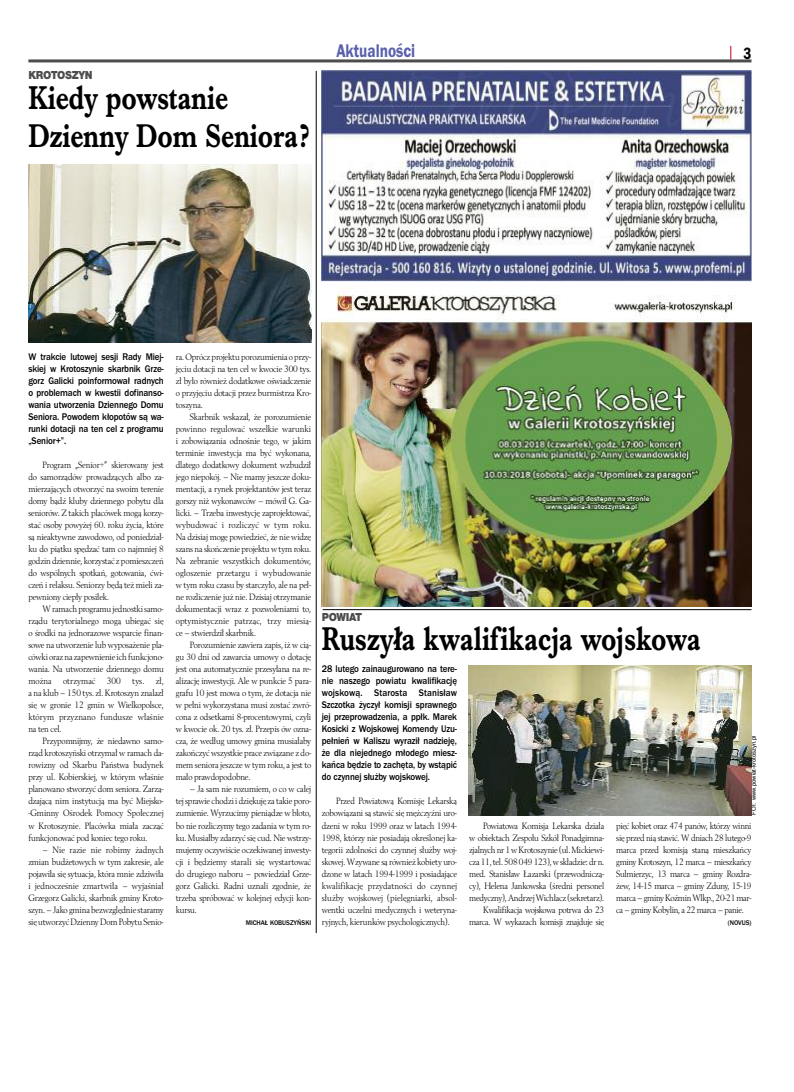
<style>
.page{position:relative;width:794px;height:1092px;background:#fff}
.page>*{position:absolute;margin:0;border:0;box-sizing:border-box;transform-origin:0 0}
.t1{font:700 34px/38px "Imprint URWTCE";letter-spacing:-.005em;color:#000;scale:.8 1}
.t2{font:19px "Franklin Got URWTCE Dem";color:#5b60ad;scale:.8 1}
.t3{font:17px "Franklin Got URWTCE Dem";color:#000;scale:.8 1}
.t4{font:900 12px "Nimbus San TCE";letter-spacing:-.035em;color:#4d4d4d;scale:.9 1}
.t5{font:500 10px/12px "Franklin Got URWTCE";letter-spacing:-.01em;color:#000;text-align:justify;scale:.9 1}
.t6{font:9.6px/12px "Berling TCE";letter-spacing:-.02em;color:#000;text-align:justify;scale:.9 1}
.t7{font:500 7px "Franklin Got URWTCE";color:#000;scale:.95 1}
.t8{font:6px "Helvetica";letter-spacing:-.005em;color:#000}
</style>
<div class="page">
<hr style="left:28px;top:59px;width:723px;height:3px;background:#4d4d4d">
<svg style="left:730px;top:46px;width:1px;height:14px"></svg>
<img style="left:468px;top:665px;width:283px;height:150px">
<img style="left:28px;top:164px;width:283px;height:178px">
<hr style="left:316px;top:71px;width:1px;height:862px;background:#000">
<hr style="left:323px;top:609px;width:428px;height:1px;background:#000">
<img style="left:322px;top:71px;width:429px;height:210px">
<img style="left:322px;top:287px;width:429px;height:319px">
<p class="t4" style="left:28px;top:68px;width:73px">KROTOSZYN</p>
<h1 class="t1" style="left:28px;top:78px;width:353px">Kiedy powstanie<br>Dzienny Dom Seniora?</h1>
<h2 class="t2" style="left:336px;top:40px;width:100px">Aktualności</h2>
<h3 class="t3" style="left:743px;top:43px;width:11px">3</h3>
<p class="t5" style="left:28px;top:351px;width:152px">W trakcie lutowej sesji Rady Miej&shy;skiej w Krotoszynie skarbnik Grze&shy;gorz Galicki poinformował radnych o problemach w kwestii dofinanso&shy;wania utworzenia Dziennego Domu Seniora. Powodem kłopotów są wa&shy;runki dotacji na ten cel z programu „Senior+”.</p>
<p class="t6" style="left:28px;top:459px;width:152px;text-indent:14px">Program „Senior+” skierowany jest do samorządów prowadzących albo za&shy;mierzających otworzyć na swoim terenie domy bądź kluby dziennego pobytu dla seniorów. Z takich placówek mogą korzy&shy;stać osoby powyżej 60. roku życia, które są nieaktywne zawodowo, od poniedział&shy;ku do piątku spędzać tam co najmniej 8 godzin dziennie, korzystać z pomieszczeń do wspólnych spotkań, gotowania, ćwi&shy;czeń i relaksu. Seniorzy będą też mieli za&shy;pewniony ciepły posiłek.</p>
<p class="t6" style="left:28px;top:603px;width:152px;text-indent:14px">W ramach programu jednostki samo&shy;rządu terytorialnego mogą ubiegać się o środki na jednorazowe wsparcie finan&shy;sowe na utworzenie lub wyposażenie pla&shy;cówki oraz na zapewnienie ich funkcjono&shy;wania. Na utworzenie dziennego domu można otrzymać 300 tys. zł, a na klub – 150 tys. zł. Krotoszyn znalazł się w gronie 12 gmin w Wielkopolsce, którym przyznano fundusze właśnie na ten cel.</p>
<p class="t6" style="left:28px;top:735px;width:152px;text-indent:14px">Przypomnijmy, że niedawno samo&shy;rząd krotoszyński otrzymał w ramach da&shy;rowizny od Skarbu Państwa budynek przy ul. Kobierskiej, w którym właśnie planowano stworzyć dom seniora. Zarzą&shy;dzającą nim instytucją ma być Miejsko--Gminny Ośrodek Pomocy Społecznej w Krotoszynie. Placówka miała zacząć funkcjonować pod koniec tego roku.</p>
<p class="t6" style="left:28px;top:843px;width:152px;text-indent:14px">– Nie razie nie robimy żadnych zmian budżetowych w tym zakresie, ale pojawiła się sytuacja, która mnie zdziwiła i jednocześnie zmartwiła – wyjaśniał Grzegorz Galicki, skarbnik gminy Kroto&shy;szyn. – Jako gmina bezwzględnie staramy się utworzyć Dzienny Dom Pobytu Senio-</p>
<p class="t6" style="left:176px;top:351px;width:152px">ra. Oprócz projektu porozumienia o przy&shy;jęciu dotacji na ten cel w kwocie 300 tys. zł było również dodatkowe oświadczenie o przyjęciu dotacji przez burmistrza Kro&shy;toszyna.</p>
<p class="t6" style="left:176px;top:411px;width:152px;text-indent:14px">Skarbnik wskazał, że porozumienie powinno regulować wszelkie warunki i zobowiązania odnośnie tego, w jakim terminie inwestycja ma być wykonana, dlatego dodatkowy dokument wzbudził jego niepokój. – Nie mamy jeszcze doku&shy;mentacji, a rynek projektantów jest teraz gorszy niż wykonawców – mówił G. Ga&shy;licki. – Trzeba inwestycję zaprojektować, wybudować i rozliczyć w tym roku.<br>Na dzisiaj mogę powiedzieć, że nie widzę szans na skończenie projektu w tym roku.<br>Na zebranie wszystkich dokumentów, ogłoszenie przetargu i wybudowanie w tym roku czasu by starczyło, ale na peł&shy;ne rozliczenie już nie. Dzisiaj otrzymanie dokumentacji wraz z pozwoleniami to, optymistycznie patrząc, trzy miesią&shy;ce – stwierdził skarbnik.</p>
<p class="t6" style="left:176px;top:639px;width:152px;text-indent:14px">Porozumienie zawiera zapis, iż w cią&shy;gu 30 dni od zawarcia umowy o dotację jest ona automatycznie przesyłana na re&shy;alizację inwestycji. Ale w punkcie 5 para&shy;grafu 10 jest mowa o tym, że dotacja nie w pełni wykorzystana musi zostać zwró&shy;cona z odsetkami 8-procentowymi, czyli w kwocie ok. 20 tys. zł. Przepis ów ozna&shy;cza, że według umowy gmina musiałaby zakończyć wszystkie prace związane z do&shy;mem seniora jeszcze w tym roku, a jest to mało prawdopodobne.</p>
<p class="t6" style="left:176px;top:783px;width:152px;text-indent:14px">– Ja sam nie rozumiem, o co w całej tej sprawie chodzi i dziękuję za takie poro&shy;zumienie. Wyrzucimy pieniądze w błoto, bo nie rozliczymy tego zadania w tym ro&shy;ku. Musiałby zdarzyć się cud. Nie wstrzy&shy;mujemy oczywiście oczekiwanej inwesty&shy;cji i będziemy starali się wystartować do drugiego naboru – powiedział Grze&shy;gorz Galicki. Radni uznali zgodnie, że trzeba spróbować w kolejnej edycji kon&shy;kursu.</p>
<p class="t7" style="left:246px;top:917px;width:70px">MICHAŁ KOBUSZYŃSKI</p>
<p class="t4" style="left:322px;top:609px;width:46px">POWIAT</p>
<h1 class="t1" style="left:322px;top:619px;width:475px">Ruszyła kwalifikacja wojskowa</h1>
<p class="t5" style="left:322px;top:663px;width:152px">28 lutego zainaugurowano na tere&shy;nie naszego powiatu kwalifikację wojskową. Starosta Stanisław Szczotka życzył komisji sprawnego jej przeprowadzenia, a ppłk. Marek Kosicki z Wojskowej Komendy Uzu&shy;pełnień w Kaliszu wyraził nadzieję, że dla niejednego młodego miesz&shy;kańca będzie to zachęta, by wstąpić do czynnej służby wojskowej.</p>
<p class="t6" style="left:322px;top:795px;width:152px;text-indent:14px">Przed Powiatową Komisję Lekarską zobowiązani są stawić się mężczyźni uro&shy;dzeni w roku 1999 oraz w latach 1994- 1998, którzy nie posiadają określonej ka&shy;tegorii zdolności do czynnej służby woj&shy;skowej. Wzywane są również kobiety uro&shy;dzone w latach 1994-1999 i posiadające kwalifikację przydatności do czynnej służby wojskowej (pielęgniarki, absol&shy;wentki uczelni medycznych i weteryna&shy;ryjnych, kierunków psychologicznych).</p>
<p class="t8" style="left:751px;top:815px;width:81px;rotate:-90deg">FOT. www.powiat-krotoszyn.pl</p>
<p class="t6" style="left:469px;top:819px;width:152px;text-align:right">Powiatowa Komisja Lekarska działa<br>w obiektach Zespołu Szkół Ponadgimna&shy;zjalnychnr1wKrotoszynie (ul.Mickiewi&shy;cza11,tel.508049123),wskładzie:drn. med. Stanisław Łazarski (przewodniczą&shy;cy), Helena Jankowska (średni personel medyczny), Andrzej Wichłacz (sekretarz).<br>Kwalifikacja wojskowa potrwa do 23 marca. W wykazach komisji znajduje się</p>
<p class="t6" style="left:616px;top:819px;width:152px">pięć kobiet oraz 474 panów, którzy winni się przed nią stawić. W dniach 28 lutego-9 marca przed komisją staną mieszkańcy gminy Krotoszyn, 12 marca – mieszkańcy Sulmierzyc, 13 marca – gminy Rozdra&shy;żew, 14-15 marca – gminy Zduny, 15-19 marca – gminy Koźmin Wlkp., 20-21 mar&shy;ca – gminy Kobylin, a 22 marca – panie.</p>
<p class="t7" style="left:727px;top:917px;width:26px">(NOVUS)</p>
</div>
